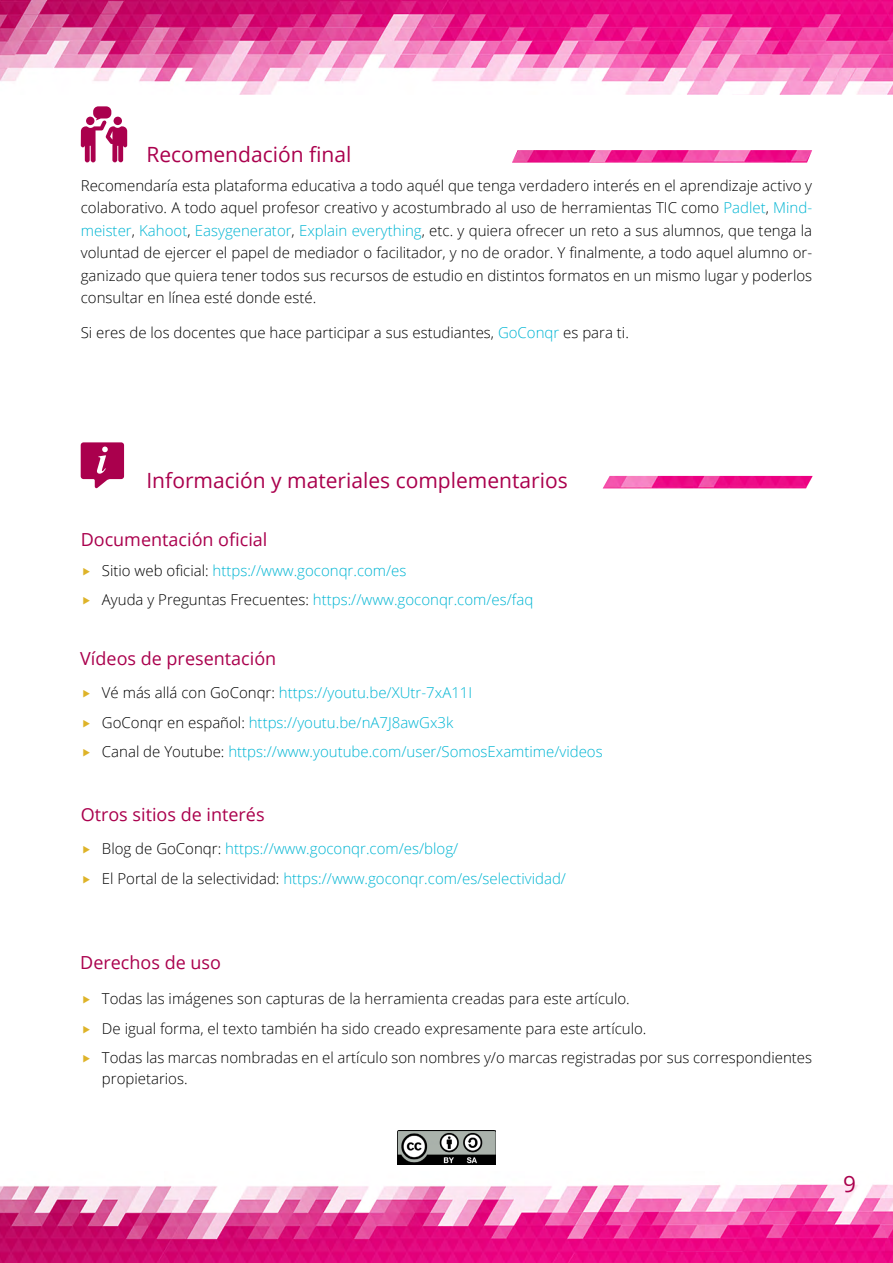
<style>
.page{position:relative;width:893px;height:1263px;background:#fff}
.page>*{position:absolute;margin:0;border:0;box-sizing:border-box;transform-origin:0 0}
.t1{font:22.5px "Open Sans";color:#aa004d}
.t2{font:21px "Open Sans";color:#aa004d}
.t3{font:18px "Open Sans";color:#aa004d}
.t4{font:300 15px/22.5px "Open Sans";color:#000;text-align:justify}
.t5{font:300 15px/29.5px "Open Sans";color:#00b5d3}
.s1{color:#00b5d3}
.s2{color:#000}
.s3{color:#00b5d4}
</style>
<div class="page">
<img style="left:0;top:0;width:893px;height:94px">
<img style="left:0;top:1184px;width:893px;height:79px">
<svg style="left:81px;top:106px;width:46px;height:56px"></svg>
<img style="left:512px;top:150px;width:300px;height:13px">
<svg style="left:81px;top:442px;width:43px;height:46px"></svg>
<img style="left:603px;top:476px;width:209px;height:12px">
<img style="left:397px;top:1130px;width:99px;height:34px">
<h2 class="t2" style="left:147px;top:140px;width:206px">Recomendación final</h2>
<p class="t4" style="left:81px;top:173px;width:733px">Recomendaría esta plataforma educativa a todo aquél que tenga verdadero interés en el aprendizaje activo y colaborativo. A todo aquel profesor creativo y acostumbrado al uso de herramientas TIC como <span class="s1">Padlet</span>, <span class="s1">Mind&shy;meister</span>, <span class="s1">Kahoot</span>, <span class="s1">Easygenerator</span>, <span class="s1">Explain everything</span>, etc. y quiera ofrecer un reto a sus alumnos, que tenga la voluntad de ejercer el papel de mediador o facilitador, y no de orador. Y finalmente, a todo aquel alumno or&shy;ganizado que quiera tener todos sus recursos de estudio en distintos formatos en un mismo lugar y poderlos consultar en línea esté donde esté.</p>
<p class="t4" style="left:81px;top:321px;width:550px">Si eres de los docentes que hace participar a sus estudiantes, <span class="s1">GoConqr</span> es para ti.</p>
<h2 class="t2" style="left:146px;top:466px;width:423px">Información y materiales complementarios</h2>
<p class="t3" style="left:81px;top:527px;width:188px">Documentación oficial</p>
<p class="t5" style="left:102px;top:555px;width:433px"><span class="s2">Sitio web oficial:</span> https://www.goconqr.com/es<br><span class="s2">Ayuda y Preguntas Frecuentes:</span> https://www.goconqr.com/es/faq</p>
<p class="t3" style="left:80px;top:646px;width:197px">Vídeos de presentación</p>
<p class="t5" style="left:102px;top:678px;width:502px"><span class="s2">Vé más allá con GoConqr:</span> https://youtu.be/XUtr-7xA11I<br><span class="s2">GoConqr en español:</span> <span class="s3">https://youtu.be/nA7J8awGx3k<br></span><span class="s2">Canal de Youtube:</span> https://www.youtube.com/user/SomosExamtime/videos</p>
<p class="t3" style="left:81px;top:802px;width:185px">Otros sitios de interés</p>
<p class="t5" style="left:102px;top:834px;width:466px"><span class="s2">Blog de GoConqr:</span> https://www.goconqr.com/es/blog/<br><span class="s2">El Portal de la selectividad:</span> https://www.goconqr.com/es/selectividad/</p>
<p class="t3" style="left:80px;top:950px;width:142px">Derechos de uso</p>
<p class="t4" style="left:102px;top:983px;width:712px;line-height:29.5px;text-align:left">Todas las imágenes son capturas de la herramienta creadas para este artículo.<br>De igual forma, el texto también ha sido creado expresamente para este artículo.<br>Todas las marcas nombradas en el artículo son nombres y/o marcas registradas por sus correspondientes</p>
<p class="t4" style="left:102px;top:1067px;width:87px">propietarios.</p>
<h1 class="t1" style="left:843px;top:1168px;width:14px">9</h1>
</div>
